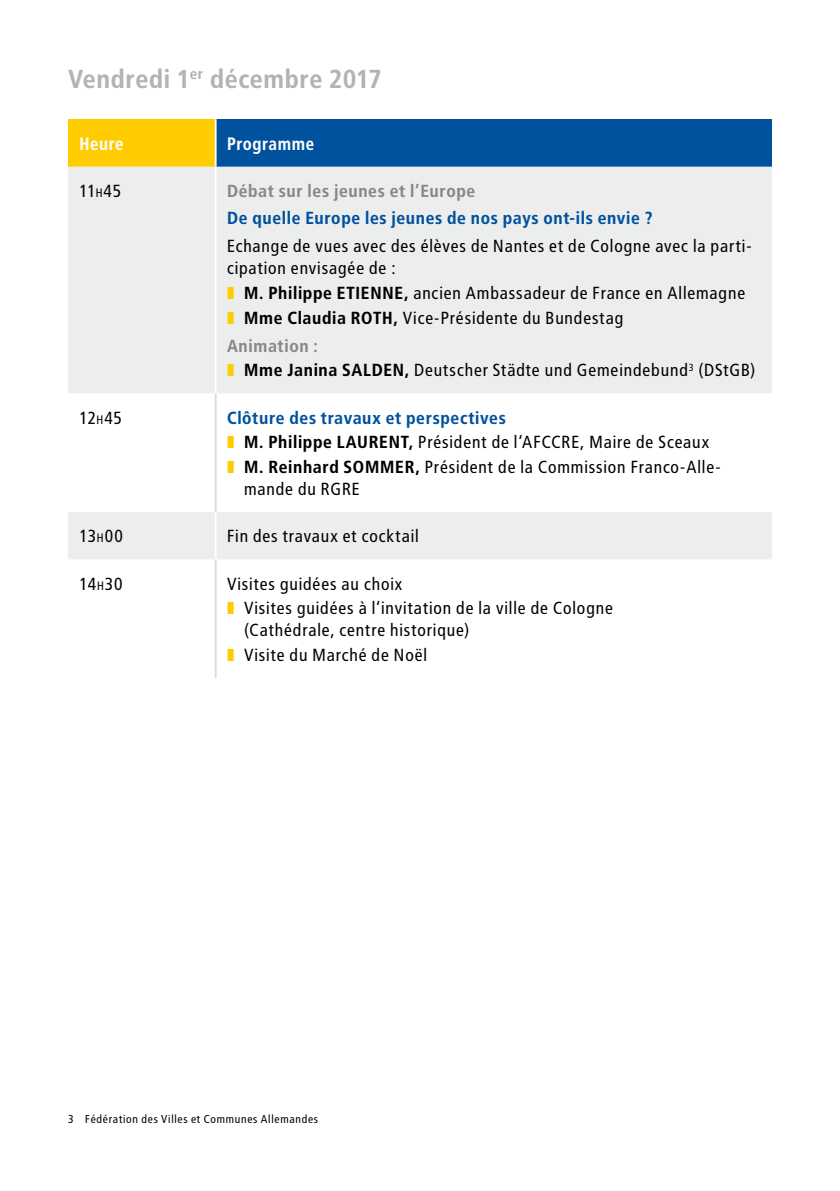
<style>
.page{position:relative;width:840px;height:1191px;background:#fff}
.page>*{position:absolute;margin:0;border:0;box-sizing:border-box;transform-origin:0 0}
.t1{font:700 26px "Transit";color:#b1b3b4}
.t2{font:700 18px "Transit";letter-spacing:.015em;color:#fff;scale:.93 1}
.t3{font:17.6px/24.8px "Transit";letter-spacing:.01em;color:#000}
.t4{font:700 17.6px "Transit";letter-spacing:.015em;color:#00519e}
.t5{font:700 17.6px "Transit";letter-spacing:.015em;color:#87888a}
.t6{font:11.6px "Transit";letter-spacing:.025em;color:#000}
.s1{font-size:12.2px}
.s2{font-weight:700}
.s3{font-weight:700;color:#87888a}
.s4{font-weight:700;color:#00519e}
</style>
<div class="page">
<div style="left:68px;top:119px;width:147px;height:48px;background:#fecc00"></div>
<div style="left:215px;top:119px;width:556px;height:48px;background:#00519e"></div>
<svg style="left:68px;top:167px;width:703px;height:392px;fill:#eceded"></svg>
<hr style="left:215px;top:119px;width:1px;height:48px;background:#fff">
<hr style="left:215px;top:393px;width:1px;height:119px;background:#d9dadb">
<hr style="left:215px;top:559px;width:1px;height:119px;background:#d9dadb">
<hr style="left:215px;top:167px;width:1px;height:226px;background:#fff">
<hr style="left:215px;top:512px;width:1px;height:47px;background:#fff">
<svg style="left:227px;top:287px;width:6px;height:12px"></svg>
<svg style="left:227px;top:311px;width:6px;height:13px"></svg>
<svg style="left:227px;top:364px;width:6px;height:12px"></svg>
<svg style="left:227px;top:436px;width:6px;height:12px"></svg>
<svg style="left:227px;top:461px;width:6px;height:12px"></svg>
<h1 class="t1" style="left:68px;top:63px;width:315px">Vendredi 1<sup>er</sup> décembre 2017</h1>
<p class="t2" style="left:79px;top:133px;width:49px">Heure</p>
<p class="t2" style="left:227px;top:133px;width:95px">Programme</p>
<p class="t3" style="left:79px;top:178px;width:44px">11<span class="s1">h</span>45</p>
<p class="t5" style="left:227px;top:180px;width:250px">Débat sur les jeunes et l’Europe</p>
<p class="t4" style="left:227px;top:208px;width:427px">De quelle Europe les jeunes de nos pays ont-ils envie ?</p>
<p class="t3" style="left:227px;top:235px;width:526px;line-height:22px">Echange de vues avec des élèves de Nantes et de Cologne avec la parti&shy;cipation envisagée de :</p>
<p class="t3" style="left:244px;top:280px;width:503px"><span class="s2">M. Philippe ETIENNE,</span> ancien Ambassadeur de France en Allemagne<br><span class="s2">Mme Claudia ROTH,</span> Vice-Présidente du Bundestag</p>
<p class="t3" style="left:244px;top:333px;width:513px;text-indent:-17px"><span class="s3">Animation :<br></span><span class="s2">Mme Janina SALDEN,</span> Deutscher Städte und Gemeindebund<sup>3</sup> (DStGB)</p>
<p class="t3" style="left:79px;top:405px;width:45px">12<span class="s1">h</span>45</p>
<p class="t3" style="left:244px;top:405px;width:478px;text-indent:-17px"><span class="s4">Clôture des travaux et perspectives<br></span><span class="s2">M. Philippe LAURENT,</span> Président de l‘AFCCRE, Maire de Sceaux<br><span class="s2">M. Reinhard SOMMER,</span> Président de la Commission Franco-Alle-</p>
<p class="t3" style="left:244px;top:477px;width:118px">mande du RGRE</p>
<p class="t3" style="left:79px;top:524px;width:45px">13<span class="s1">h</span>00</p>
<p class="t3" style="left:227px;top:524px;width:194px">Fin des travaux et cocktail</p>
<p class="t3" style="left:79px;top:571px;width:45px">14<span class="s1">h</span>30</p>
<p class="t3" style="left:244px;top:571px;width:371px;text-indent:-17px">Visites guidées au choix<br>Visites guidées à l‘invitation de la ville de Cologne</p>
<p class="t3" style="left:244px;top:618px;width:227px">(Cathédrale, centre historique)<br>Visite du Marché de Noël</p>
<p class="t6" style="left:68px;top:1112px;width:252px">3 Fédération des Villes et Communes Allemandes</p>
</div>
